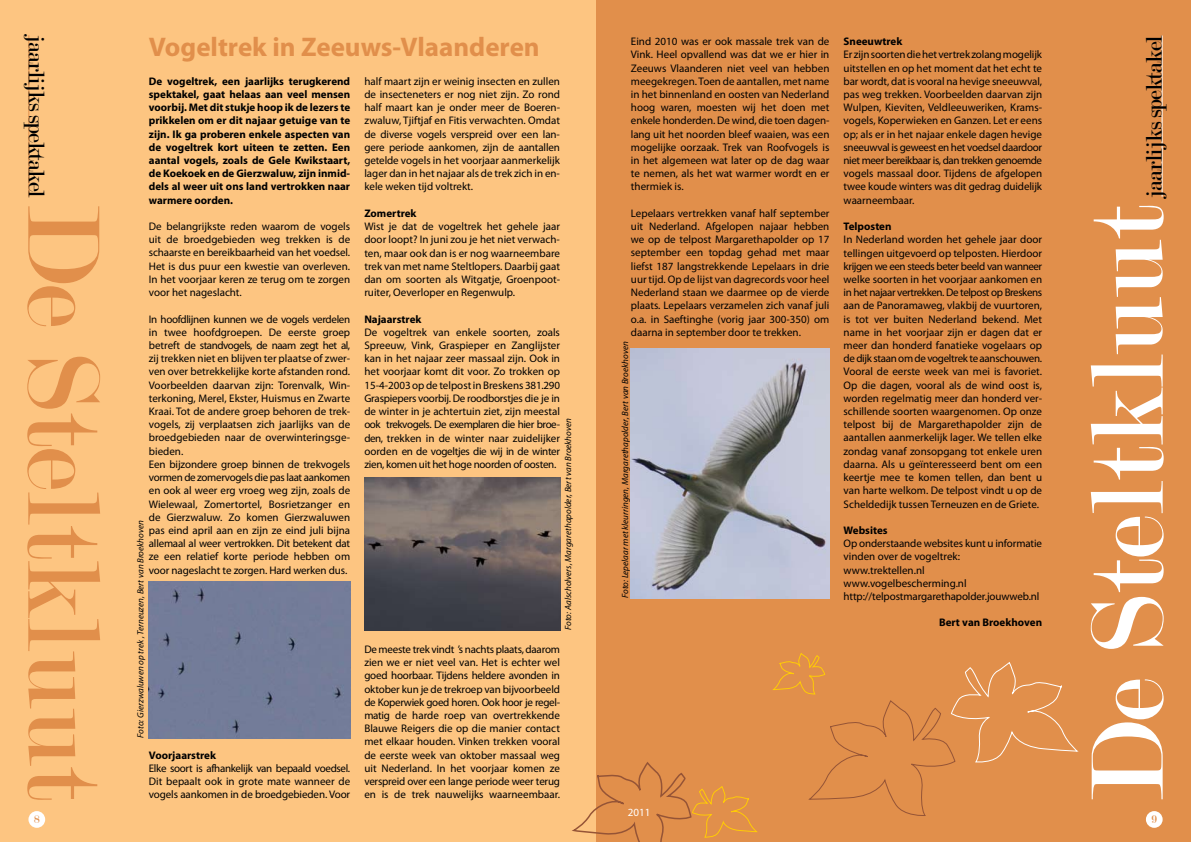
<style>
.page{position:relative;width:1191px;height:842px;background:#fff}
.page>*{position:absolute;margin:0;border:0;box-sizing:border-box;transform-origin:0 0}
.t1{font:110px "Modern";color:#e18f4b}
.t2{font:110px "Modern";color:#fff}
.t3{font:700 27px "Myriad Pro";color:#e18f4b}
.t4{font:24px "Modern";letter-spacing:-.04em;color:#000}
.t5{font:12px "Modern";color:#e18f4b}
.t6{font:11px/13.2px "Myriad Pro";color:#000;text-align:justify}
.t7{font:700 11px/13.2px "Myriad Pro";color:#000;text-align:justify}
.t8{font:11px "Myriad Pro";color:#fff}
.t9{font:italic 9px "Myriad Pro";color:#000}
</style>
<div class="page">
<div style="left:0;top:0;width:595px;height:842px;background:#fdc581"></div>
<div style="left:596px;top:0;width:595px;height:842px;background:#e18f4b"></div>
<hr style="left:595px;top:0;width:1px;height:842px;background:#fdc581">
<hr style="left:1161px;top:36px;width:1px;height:161px;background:#fff">
<svg style="left:572px;top:763px;width:185px;height:79px"></svg>
<hr style="left:28px;top:35px;width:1px;height:161px;background:#e18f4b">
<div style="left:1145px;top:811px;width:17px;height:17px;background:#fff;border-radius:50%"></div>
<div style="left:28px;top:811px;width:17px;height:17px;background:#fff;border-radius:50%"></div>
<img style="left:364px;top:478px;width:196px;height:152px">
<img style="left:631px;top:348px;width:198px;height:250px">
<div style="left:149px;top:582px;width:201px;height:156px;background:#737c99"></div>
<svg style="left:772px;top:653px;width:306px;height:163px"></svg>
<h3 class="t4" style="left:49px;top:35px;width:164px;rotate:90deg">jaarlijks spektakel</h3>
<h3 class="t4" style="left:1142px;top:198px;width:164px;rotate:-90deg">jaarlijks spektakel</h3>
<h2 class="t3" style="left:149px;top:29px;width:392px">Vogeltrek in Zeeuws-Vlaanderen</h2>
<p class="t7" style="left:149px;top:74px;width:203px">De vogeltrek, een jaarlijks terugkerend spektakel, gaat helaas aan veel mensen voorbij. Met dit stukje hoop ik de lezers te prikkelen om er dit najaar getuige van te zijn. Ik ga proberen enkele aspecten van de vogeltrek kort uiteen te zetten. Een aantal vogels, zoals de Gele Kwikstaart, de Koekoek en de Gierzwaluw, zijn inmid&shy;dels al weer uit ons land vertrokken naar warmere oorden.</p>
<p class="t6" style="left:149px;top:220px;width:203px">De belangrijkste reden waarom de vogels uit de broedgebieden weg trekken is de schaarste en bereikbaarheid van het voedsel.<br>Het is dus puur een kwestie van overleven.<br>In het voorjaar keren ze terug om te zorgen voor het nageslacht.</p>
<p class="t6" style="left:149px;top:312px;width:203px;text-align:left">In hoofdlijnen kunnen we de vogels verdelen in twee hoofdgroepen. De eerste groep betreft de standvogels, de naam zegt het al, zij trekken niet en blijven ter plaatse of zwer&shy;ven over betrekkelijke korte afstanden rond.<br>Voorbeelden daarvan zijn: Torenvalk, Win&shy;terkoning, Merel, Ekster, Huismus en Zwarte Kraai. Tot de andere groep behoren de trek&shy;vogels, zij verplaatsen zich jaarlijks van de broedgebieden naar de overwinteringsge&shy;bieden.<br>Een bijzondere groep binnen de trekvogels vormen de zomervogels die pas laat aankomen en ook al weer erg vroeg weg zijn, zoals de Wielewaal, Zomertortel, Bosrietzanger en de Gierzwaluw. Zo komen Gierzwaluwen pas eind april aan en zijn ze eind juli bijna allemaal al weer vertrokken. Dit betekent dat ze een relatief korte periode hebben om voor nageslacht te zorgen. Hard werken dus.</p>
<p class="t6" style="left:631px;top:35px;width:200px">Eind 2010 was er ook massale trek van de Vink. Heel opvallend was dat we er hier in Zeeuws Vlaanderen niet veel van hebben meegekregen. Toen de aantallen, met name in het binnenland en oosten van Nederland hoog waren, moesten wij het doen met enkele honderden. De wind, die toen dagen&shy;lang uit het noorden bleef waaien, was een mogelijke oorzaak. Trek van Roofvogels is in het algemeen wat later op de dag waar te nemen, als het wat warmer wordt en er thermiek is.</p>
<p class="t6" style="left:631px;top:206px;width:200px">Lepelaars vertrekken vanaf half september uit Nederland. Afgelopen najaar hebben we op de telpost Margarethapolder op 17 september een topdag gehad met maar liefst 187 langstrekkende Lepelaars in drie uur tijd. Op de lijst van dagrecords voor heel Nederland staan we daarmee op de vierde plaats. Lepelaars verzamelen zich vanaf juli o.a. in Saeftinghe (vorig jaar 300-350) om daarna in september door te trekken.</p>
<p class="t7" style="left:843px;top:34px;width:60px">Sneeuwtrek</p>
<p class="t6" style="left:843px;top:48px;width:200px">Er zijn soorten die het vertrek zolang mogelijk uitstellen en op het moment dat het echt te bar wordt, dat is vooral na hevige sneeuwval, pas weg trekken. Voorbeelden daarvan zijn Wulpen, Kieviten, Veldleeuweriken, Krams&shy;vogels, Koperwieken en Ganzen. Let er eens op; als er in het najaar enkele dagen hevige sneeuwval is geweest en het voedsel daardoor niet meer bereikbaar is, dan trekken genoemde vogels massaal door. Tijdens de afgelopen twee koude winters was dit gedrag duidelijk waarneembaar.</p>
<p class="t7" style="left:843px;top:219px;width:49px">Telposten</p>
<p class="t6" style="left:843px;top:233px;width:200px">In Nederland worden het gehele jaar door tellingen uitgevoerd op telposten. Hierdoor krijgen we een steeds beter beeld van wanneer welke soorten in het voorjaar aankomen en in het najaar vertrekken. De telpost op Breskens aan de Panoramaweg, vlakbij de vuurtoren, is tot ver buiten Nederland bekend. Met name in het voorjaar zijn er dagen dat er meer dan honderd fanatieke vogelaars op de dijk staan om de vogeltrek te aanschouwen.<br>Vooral de eerste week van mei is favoriet.<br>Op die dagen, vooral als de wind oost is, worden regelmatig meer dan honderd ver&shy;schillende soorten waargenomen. Op onze telpost bij de Margarethapolder zijn de aantallen aanmerkelijk lager. We tellen elke zondag vanaf zonsopgang tot enkele uren daarna. Als u geïnteresseerd bent om een keertje mee te komen tellen, dan bent u van harte welkom. De telpost vindt u op de Scheldedijk tussen Terneuzen en de Griete.</p>
<p class="t7" style="left:843px;top:523px;width:46px">Websites</p>
<p class="t6" style="left:843px;top:537px;width:200px;text-align:left">Op onderstaande websites kunt u informatie vinden over de vogeltrek: www.trektellen.nl www.vogelbescherming.nl http://telpostmargarethapolder.jouwweb.nl</p>
<p class="t7" style="left:939px;top:616px;width:105px">Bert van Broekhoven</p>
<p class="t6" style="left:364px;top:74px;width:197px">half maart zijn er weinig insecten en zullen de insecteneters er nog niet zijn. Zo rond half maart kan je onder meer de Boeren&shy;zwaluw, Tjiftjaf en Fitis verwachten. Omdat de diverse vogels verspreid over een lan&shy;gere periode aankomen, zijn de aantallen getelde vogels in het voorjaar aanmerkelijk lager dan in het najaar als de trek zich in en&shy;kele weken tijd voltrekt.</p>
<p class="t7" style="left:364px;top:206px;width:54px">Zomertrek</p>
<p class="t6" style="left:364px;top:220px;width:197px">Wist je dat de vogeltrek het gehele jaar door loopt? In juni zou je het niet verwach&shy;ten, maar ook dan is er nog waarneembare trek van met name Steltlopers. Daarbij gaat dan om soorten als Witgatje, Groenpoot&shy;ruiter, Oeverloper en Regenwulp.</p>
<p class="t7" style="left:364px;top:312px;width:59px">Najaarstrek</p>
<p class="t6" style="left:364px;top:325px;width:197px">De vogeltrek van enkele soorten, zoals Spreeuw, Vink, Graspieper en Zanglijster kan in het najaar zeer massaal zijn. Ook in het voorjaar komt dit voor. Zo trokken op 15-4-2003 op de telpost in Breskens 381.290<br>Graspiepers voorbij. De roodborstjes die je in de winter in je achtertuin ziet, zijn meestal ook trekvogels. De exemplaren die hier broe&shy;den, trekken in de winter naar zuidelijker oorden en de vogeltjes die wij in de winter zien, komen uit het hoge noorden of oosten.</p>
<h1 class="t1" style="left:118px;top:204px;width:598px;rotate:90deg">De Steltkluut</h1>
<h1 class="t2" style="left:1073px;top:802px;width:598px;rotate:-90deg">De Steltkluut</h1>
<p class="t9" style="left:619px;top:598px;width:258px;rotate:-90deg">Foto: Lepelaar met kleurringen, Margarethapolder, Bert van Broekhoven</p>
<p class="t9" style="left:562px;top:630px;width:213px;rotate:-90deg">Foto: Aalscholvers, Margarethapolder, Bert van Broekhoven</p>
<p class="t9" style="left:135px;top:738px;width:219px;rotate:-90deg">Foto: Gierzwaluwen op trek , Terneuzen, Bert van Broekhoven</p>
<p class="t6" style="left:364px;top:642px;width:197px">De meeste trek vindt ’s nachts plaats, daarom zien we er niet veel van. Het is echter wel goed hoorbaar. Tijdens heldere avonden in oktober kun je de trekroep van bijvoorbeeld de Koperwiek goed horen. Ook hoor je regel&shy;matig de harde roep van overtrekkende Blauwe Reigers die op die manier contact met elkaar houden. Vinken trekken vooral de eerste week van oktober massaal weg uit Nederland. In het voorjaar komen ze verspreid over een lange periode weer terug en is de trek nauwelijks waarneembaar.</p>
<p class="t7" style="left:149px;top:748px;width:69px">Voorjaarstrek</p>
<p class="t6" style="left:149px;top:761px;width:203px">Elke soort is afhankelijk van bepaald voedsel.<br>Dit bepaalt ook in grote mate wanneer de vogels aankomen in de broedgebieden. Voor</p>
<p class="t8" style="left:628px;top:805px;width:24px">2011</p>
<p class="t5" style="left:34px;top:813px;width:7px">8</p>
<p class="t5" style="left:1151px;top:813px;width:7px">9</p>
</div>
